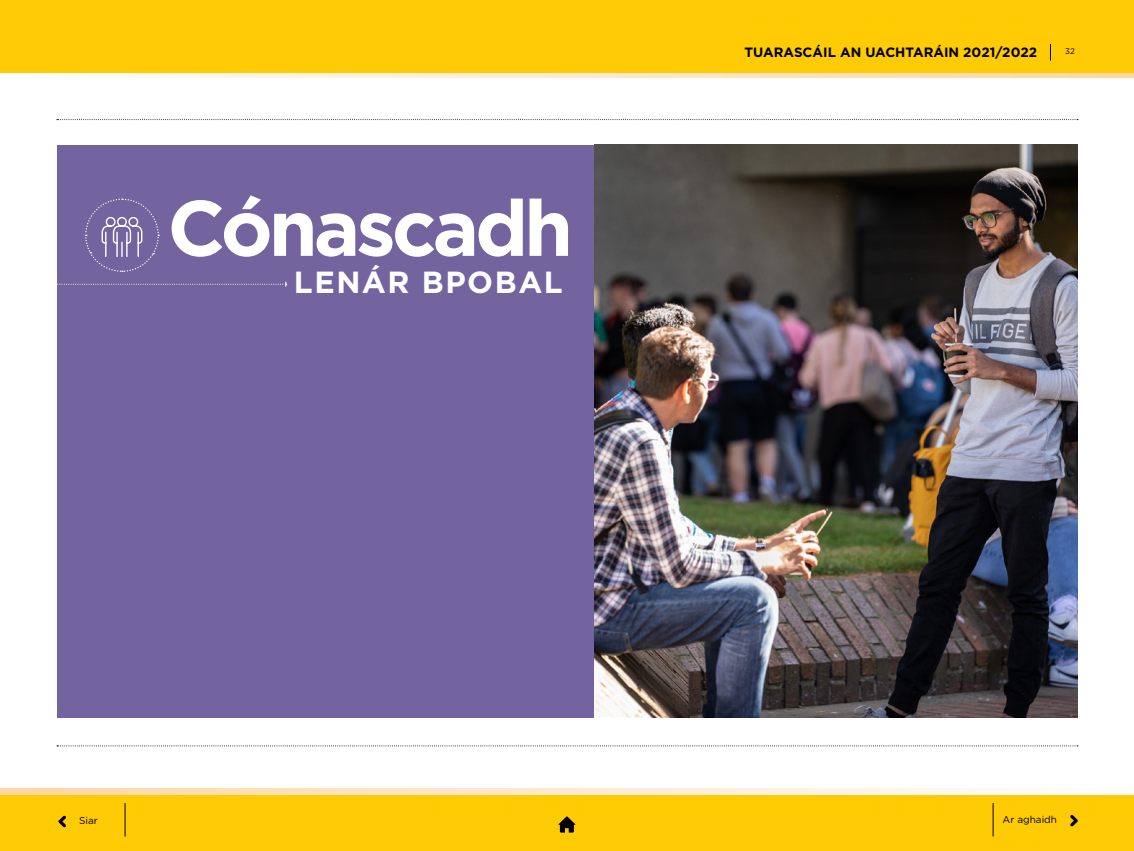
<style>
.page{position:relative;width:1134px;height:851px;background:#fff}
.page>*{position:absolute;margin:0;border:0;box-sizing:border-box;transform-origin:0 0}
.t1{font:700 78.4px "Gotham";letter-spacing:-.05em;color:#fff}
.t2{font:700 30.5px "Gotham";letter-spacing:.05em;color:#fff}
.t3{font:700 13.5px "Gotham";color:#000}
.t4{font:10px "Gotham";color:#000}
.t5{font:8px "Gotham";color:#000}
</style>
<div class="page">
<div style="left:0;top:5px;width:1134px;height:73px;background:linear-gradient(to right,#fefffe,#fcd6a3)"></div>
<div style="left:0;top:788px;width:1134px;height:62px;background:linear-gradient(to right,#fcd6a3,#fefefe)"></div>
<div style="left:0;top:794px;width:1134px;height:56px;background:#ffcb05"></div>
<hr style="left:993px;top:802px;width:1px;height:34px;background:#000">
<hr style="left:125px;top:802px;width:1px;height:34px;background:#000">
<svg style="left:58px;top:815px;width:8px;height:12px"></svg>
<svg style="left:1070px;top:815px;width:8px;height:11px"></svg>
<div style="left:0;top:0;width:1134px;height:73px;background:#ffcb05"></div>
<svg style="left:1050px;top:44px;width:1px;height:17px"></svg>
<svg style="left:57px;top:119px;width:1021px;height:1px"></svg>
<svg style="left:57px;top:745px;width:1021px;height:1px"></svg>
<svg style="left:558px;top:816px;width:17px;height:16px"></svg>
<div style="left:57px;top:145px;width:1020px;height:572px;background:#73649f"></div>
<img style="left:595px;top:145px;width:483px;height:572px">
<svg style="left:57px;top:282px;width:230px;height:4px"></svg>
<svg style="left:85px;top:198px;width:75px;height:74px"></svg>
<h1 class="t1" style="left:167px;top:176px;width:407px">Cónascadh</h1>
<h2 class="t2" style="left:294px;top:262px;width:270px">LENÁR BPOBAL</h2>
<p class="t3" style="left:745px;top:43px;width:294px">TUARASCÁIL AN UACHTARÁIN 2021/2022</p>
<p class="t5" style="left:1065px;top:46px;width:11px">32</p>
<p class="t4" style="left:79px;top:813px;width:20px">Siar</p>
<p class="t4" style="left:1002px;top:813px;width:56px">Ar aghaidh</p>
</div>
